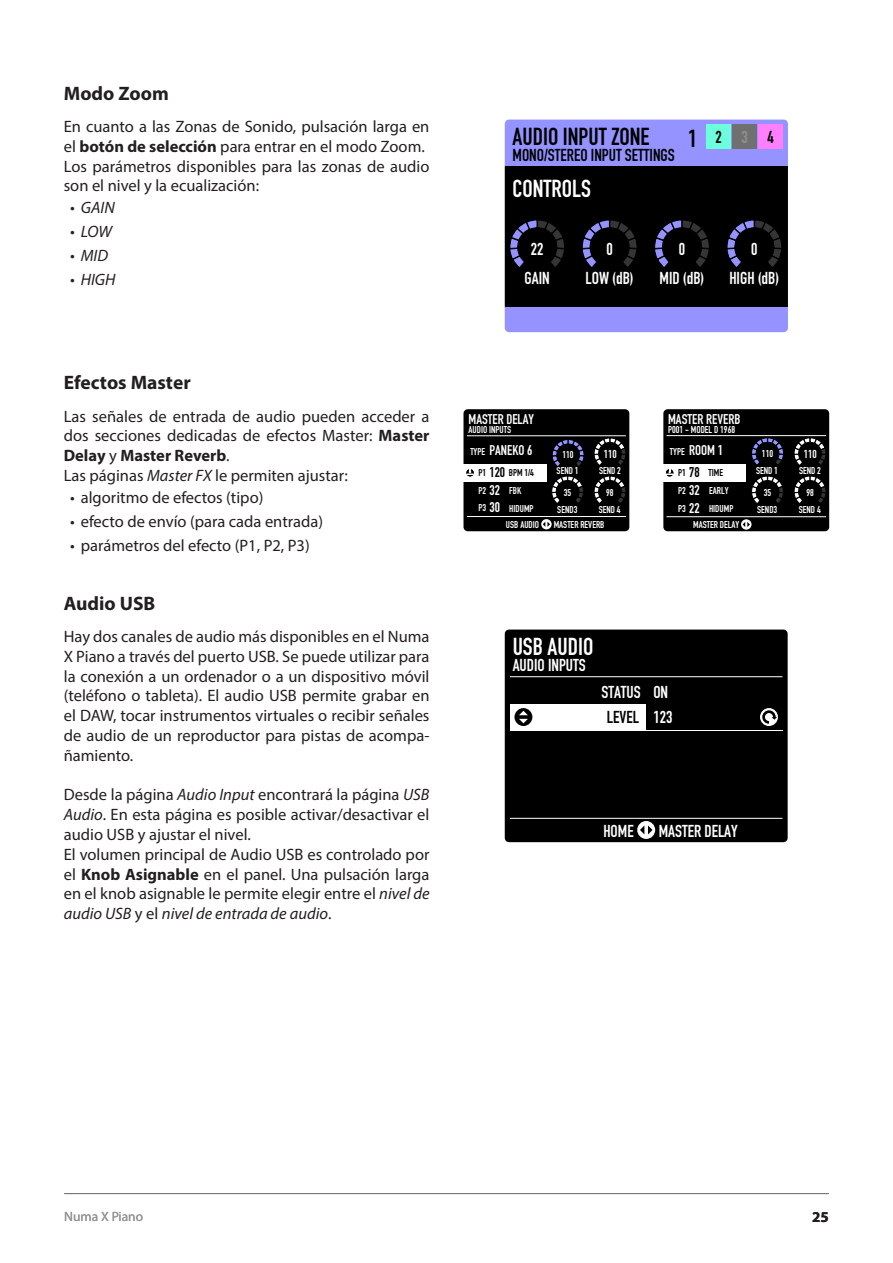
<style>
.page{position:relative;width:893px;height:1263px;background:#fff}
.page>*{position:absolute;margin:0;border:0;box-sizing:border-box;transform-origin:0 0}
.t1{font:24.3px "DIN Engschrift";color:#000}
.t2{font:24.3px "DIN Engschrift";color:#fff}
.t3{font:24.15px "DIN Engschrift";color:#fff}
.Title_2{font:700 19.5px "Myriad Pro";color:#231f20}
.t4{font:17.1px/25px "DIN Engschrift";color:#fff;text-align:center}
.t5{font:17.1px "DIN Engschrift";color:#000}
.Body{font:16.5px/19.8px "Myriad Pro";color:#231f20;text-align:justify}
.t6{font:italic 16.5px "Myriad Pro";color:#231f20}
.t7{font:700 15px "Myriad Pro";color:#231f20}
.t8{font:13.95px/17.5px "DIN Engschrift";color:#fff}
.t9{font:13.95px "DIN Engschrift";color:#000}
.t10{font:13.5px "Myriad Pro";color:#939598}
.t11{font:11.4px "DIN Engschrift";color:#fff}
.t12{font:11.25px "DIN Engschrift";color:#fff}
.t13{font:9.75px/17px "DIN Engschrift";color:#fff;text-align:center}
.t14{font:9.75px "DIN Engschrift";color:#000}
.s1{font-weight:700}
.s2{font-style:italic}
.s3{font-size:24.3px}
.s4{color:#909090}
.s5{color:#000}
</style>
<div class="page">
<hr style="left:65px;top:1193px;width:763px;height:1px;background:#787878">
<div style="left:463px;top:409px;width:166px;height:122px;background:#000"></div>
<div style="left:463px;top:464px;width:83px;height:17px;background:#fff"></div>
<div style="left:466px;top:469px;width:8px;height:7px;background:#000;border-radius:50%"></div>
<svg style="left:466px;top:469px;width:8px;height:6px"></svg>
<svg style="left:594px;top:476px;width:32px;height:27px"></svg>
<svg style="left:541px;top:519px;width:11px;height:10px"></svg>
<svg style="left:543px;top:522px;width:7px;height:5px"></svg>
<svg style="left:594px;top:438px;width:32px;height:27px"></svg>
<hr style="left:467px;top:435px;width:159px;height:1px;background:#fff">
<hr style="left:467px;top:516px;width:159px;height:1px;background:#fff">
<svg style="left:551px;top:439px;width:33px;height:64px"></svg>
<div style="left:663px;top:409px;width:166px;height:122px;background:#000"></div>
<div style="left:663px;top:464px;width:83px;height:18px;background:#fff"></div>
<div style="left:666px;top:469px;width:7px;height:7px;background:#000;border-radius:50%"></div>
<svg style="left:666px;top:469px;width:7px;height:6px"></svg>
<svg style="left:751px;top:476px;width:32px;height:27px"></svg>
<svg style="left:794px;top:476px;width:32px;height:27px"></svg>
<svg style="left:741px;top:519px;width:10px;height:11px"></svg>
<svg style="left:743px;top:522px;width:7px;height:5px"></svg>
<svg style="left:794px;top:438px;width:32px;height:27px"></svg>
<hr style="left:666px;top:435px;width:160px;height:1px;background:#fff">
<hr style="left:666px;top:516px;width:160px;height:1px;background:#fff">
<svg style="left:751px;top:438px;width:33px;height:27px"></svg>
<div style="left:505px;top:629px;width:283px;height:213px;background:#000"></div>
<svg style="left:638px;top:821px;width:17px;height:18px"></svg>
<div style="left:637px;top:821px;width:18px;height:18px;background:#fff;border-radius:50%"></div>
<svg style="left:640px;top:825px;width:12px;height:9px"></svg>
<div style="left:510px;top:704px;width:136px;height:26px;background:#fff"></div>
<svg style="left:519px;top:708px;width:13px;height:18px"></svg>
<div style="left:514px;top:708px;width:18px;height:18px;background:#000;border-radius:50%"></div>
<svg style="left:519px;top:711px;width:9px;height:12px"></svg>
<svg style="left:760px;top:708px;width:18px;height:18px"></svg>
<svg style="left:761px;top:709px;width:16px;height:16px"></svg>
<hr style="left:646px;top:730px;width:136px;height:1px;background:#fff">
<hr style="left:510px;top:676px;width:272px;height:1px;background:#fff">
<hr style="left:510px;top:818px;width:272px;height:1px;background:#fff">
<div style="left:505px;top:120px;width:283px;height:212px;background:#000"></div>
<div style="left:505px;top:307px;width:283px;height:25px;background:#9493ff"></div>
<svg style="left:509px;top:220px;width:55px;height:47px"></svg>
<svg style="left:727px;top:220px;width:55px;height:47px"></svg>
<svg style="left:654px;top:220px;width:55px;height:47px"></svg>
<svg style="left:582px;top:220px;width:55px;height:47px"></svg>
<div style="left:505px;top:120px;width:283px;height:46px;background:#9493ff"></div>
<div style="left:706px;top:124px;width:25px;height:25px;background:#6cffdb"></div>
<div style="left:733px;top:124px;width:24px;height:25px;background:#707070"></div>
<div style="left:759px;top:124px;width:24px;height:25px;background:#ff7fff"></div>
<p class="Title_2" style="left:64px;top:80px;width:107px">Modo Zoom</p>
<p class="Body" style="left:64px;top:116px;width:367px">En cuanto a las Zonas de Sonido, pulsación larga en el <span class="s1">botón de selección</span> para entrar en el modo Zoom.</p>
<p class="Body" style="left:64px;top:156px;width:367px">Los parámetros disponibles para las zonas de audio son el nivel y la ecualización:</p>
<p class="t6" style="left:70px;top:198px;width:46px">• GAIN</p>
<p class="t6" style="left:70px;top:222px;width:43px">• LOW</p>
<p class="t6" style="left:70px;top:246px;width:40px">• MID</p>
<p class="t6" style="left:70px;top:270px;width:47px">• HIGH</p>
<p class="Title_2" style="left:64px;top:370px;width:128px">Efectos Master</p>
<p class="Body" style="left:64px;top:406px;width:367px">Las señales de entrada de audio pueden acceder a dos secciones dedicadas de efectos Master: <span class="s1">Master Delay</span> y <span class="s1">Master Reverb</span>.</p>
<p class="Body" style="left:64px;top:465px;width:286px">Las páginas <span class="s2">Master FX</span> le permiten ajustar:</p>
<p class="Body" style="left:70px;top:487px;width:195px">• algoritmo de efectos (tipo)</p>
<p class="Body" style="left:70px;top:511px;width:254px">• efecto de envío (para cada entrada)</p>
<p class="Body" style="left:70px;top:535px;width:241px">• parámetros del efecto (P1, P2, P3)</p>
<p class="Title_2" style="left:64px;top:590px;width:93px">Audio USB</p>
<p class="Body" style="left:64px;top:626px;width:367px">Hay dos canales de audio más disponibles en el Numa X Piano a través del puerto USB. Se puede utilizar para la conexión a un ordenador o a un dispositivo móvil (teléfono o tableta). El audio USB permite grabar en el DAW, tocar instrumentos virtuales o recibir señales de audio de un reproductor para pistas de acompa&shy;ñamiento.</p>
<p class="Body" style="left:64px;top:785px;width:367px">Desde la página <span class="s2">Audio Input</span> encontrará la página <span class="s2">USB Audio</span>. En esta página es posible activar/desactivar el audio USB y ajustar el nivel.</p>
<p class="Body" style="left:64px;top:844px;width:367px">El volumen principal de Audio USB es controlado por el <span class="s1">Knob Asignable</span> en el panel. Una pulsación larga en el knob asignable le permite elegir entre el <span class="s2">nivel de audio USB</span> y el <span class="s2">nivel de entrada de audio</span>.</p>
<h1 class="t1" style="left:513px;top:122px;width:138px">AUDIO INPUT ZONE</h1>
<p class="t5" style="left:688px;top:127px;width:87px"><span class="s3">1</span>2<span class="s4">3</span>4</p>
<p class="t5" style="left:513px;top:145px;width:164px">MONO/STEREO INPUT SETTINGS</p>
<h1 class="t1" style="left:513px;top:122px;width:126px">CONCERT GRAND</h1>
<p class="t5" style="left:513px;top:145px;width:129px">P001 - PIANO A D PADS</p>
<h1 class="t2" style="left:513px;top:174px;width:80px">CONTROLS</h1>
<p class="t5" style="left:715px;top:125px;width:60px">2<span class="s4">3</span>4</p>
<p class="t4" style="left:531px;top:236px;width:14px">22</p>
<p class="t4" style="left:525px;top:266px;width:27px">GAIN</p>
<p class="t4" style="left:606px;top:236px;width:8px">0</p>
<p class="t4" style="left:585px;top:266px;width:50px">LOW (dB)</p>
<p class="t4" style="left:679px;top:236px;width:8px">0</p>
<p class="t4" style="left:659px;top:266px;width:46px">MID (dB)</p>
<p class="t4" style="left:751px;top:236px;width:8px">0</p>
<p class="t4" style="left:729px;top:266px;width:51px">HIGH (dB)</p>
<p class="t8" style="left:468px;top:410px;width:67px">MASTER DELAY</p>
<p class="t13" style="left:468px;top:421px;width:44px">AUDIO INPUTS</p>
<p class="t8" style="left:668px;top:410px;width:74px">MASTER REVERB</p>
<p class="t13" style="left:668px;top:421px;width:68px">P001 - MODEL D 1968</p>
<p class="t8" style="left:489px;top:441px;width:44px">PANEKO 6</p>
<p class="t9" style="left:489px;top:464px;width:17px">120</p>
<p class="t13" style="left:470px;top:443px;width:16px">TYPE</p>
<p class="t14" style="left:509px;top:467px;width:27px">BPM 1/4</p>
<p class="t14" style="left:478px;top:467px;width:9px">P1</p>
<p class="t13" style="left:478px;top:482px;width:9px;line-height:17.5px;text-align:left">P2<br>P3</p>
<p class="t8" style="left:489px;top:481px;width:12px">32<br>30</p>
<p class="t13" style="left:509px;top:482px;width:14px">FBK</p>
<p class="t13" style="left:509px;top:500px;width:26px">HIDUMP</p>
<p class="t13" style="left:563px;top:446px;width:13px">110</p>
<p class="t13" style="left:557px;top:462px;width:23px">SEND 1</p>
<p class="t12" style="left:604px;top:448px;width:14px">110</p>
<p class="t13" style="left:599px;top:462px;width:23px">SEND 2</p>
<p class="t13" style="left:557px;top:484px;width:22px">35<br>SEND3</p>
<p class="t13" style="left:599px;top:484px;width:23px">98<br>SEND 4</p>
<p class="t8" style="left:689px;top:441px;width:35px">ROOM 1</p>
<p class="t9" style="left:689px;top:464px;width:12px">78</p>
<p class="t13" style="left:670px;top:443px;width:16px">TYPE</p>
<p class="t14" style="left:678px;top:467px;width:9px">P1</p>
<p class="t13" style="left:678px;top:482px;width:9px;line-height:17.5px;text-align:left">P2<br>P3</p>
<p class="t14" style="left:708px;top:467px;width:16px">TIME</p>
<p class="t8" style="left:689px;top:481px;width:12px">32<br>22</p>
<p class="t13" style="left:709px;top:482px;width:26px;line-height:18.1px;text-align:left">EARLY<br>HIDUMP</p>
<p class="t13" style="left:762px;top:445px;width:13px">110</p>
<p class="t11" style="left:804px;top:448px;width:14px">110</p>
<p class="t13" style="left:756px;top:462px;width:23px">SEND 1</p>
<p class="t13" style="left:799px;top:462px;width:23px">SEND 2</p>
<p class="t13" style="left:757px;top:484px;width:22px">35<br>SEND3</p>
<p class="t13" style="left:799px;top:484px;width:23px">98<br>SEND 4</p>
<p class="t13" style="left:506px;top:516px;width:35px">USB AUDIO</p>
<p class="t13" style="left:554px;top:516px;width:52px">MASTER REVERB</p>
<p class="t13" style="left:693px;top:516px;width:48px">MASTER DELAY</p>
<h2 class="t3" style="left:513px;top:633px;width:82px">USB AUDIO</h2>
<p class="t4" style="left:513px;top:653px;width:75px">AUDIO INPUTS</p>
<p class="t4" style="left:601px;top:680px;width:72px">STATUS ON<br><span class="s5">LEVEL</span> 123</p>
<p class="t4" style="left:603px;top:819px;width:32px">HOME</p>
<p class="t4" style="left:659px;top:819px;width:81px">MASTER DELAY</p>
<p class="t10" style="left:64px;top:1208px;width:81px">Numa X Piano</p>
<p class="t7" style="left:812px;top:1207px;width:18px">25</p>
</div>
